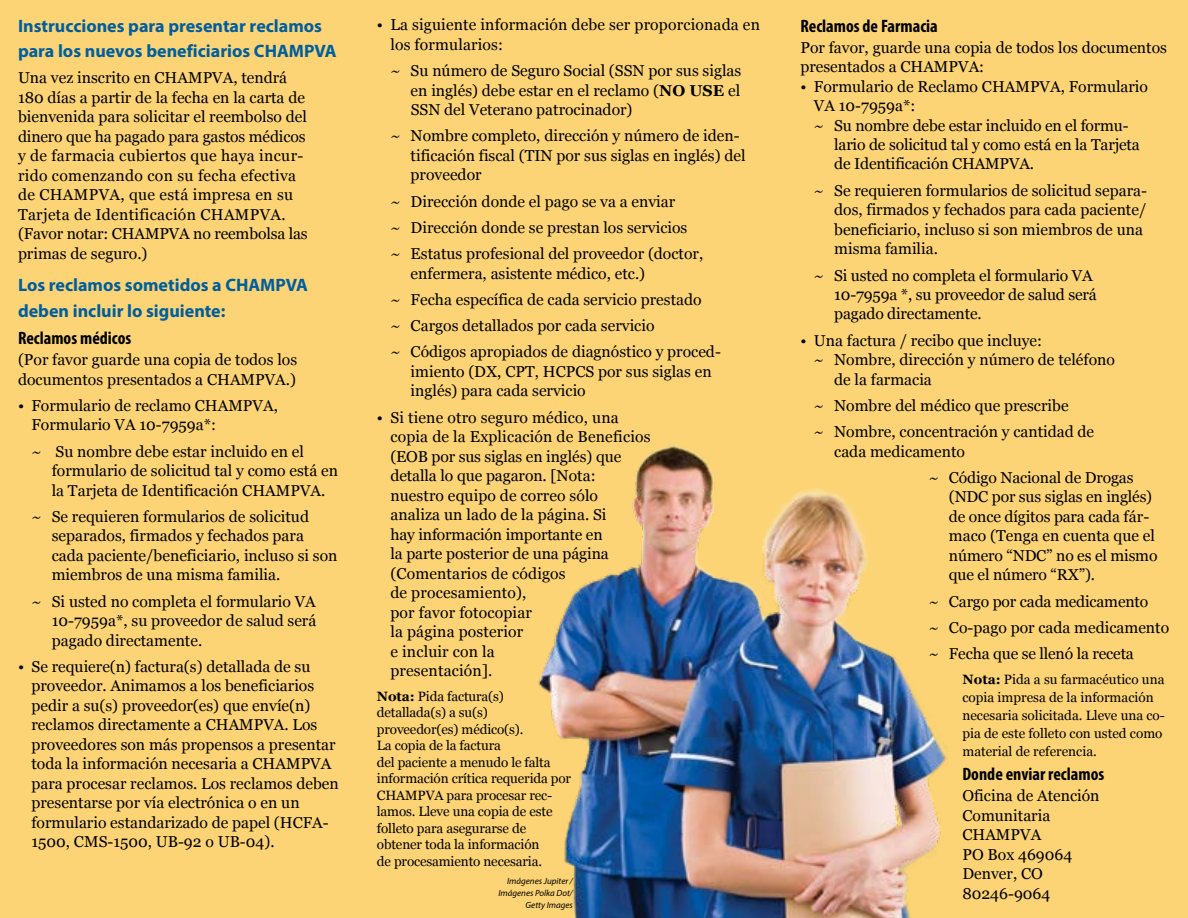
<style>
.page{position:relative;width:1188px;height:918px;background:#fff}
.page>*{position:absolute;margin:0;border:0;box-sizing:border-box;transform-origin:0 0}
.t1{font:700 18px/25.5px "Myriad Pro";color:#005e9e}
.t2{font:700 condensed 18px "Myriad Pro";color:#000}
.t3{font:15.75px/19.5px "Georgia";color:#000}
.t4{font:13.5px/16.5px "Georgia";letter-spacing:-.01em;color:#000}
.t5{font:italic 9px/12px "Myriad Pro";color:#000;text-align:right}
.s1{font-weight:700}
</style>
<div class="page">
<div style="left:755px;top:0;width:433px;height:918px;background:#fcd475"></div>
<div style="left:332px;top:0;width:477px;height:918px;background:#fcd475"></div>
<div style="left:0;top:0;width:386px;height:918px;background:#fcd475"></div>
<img style="left:538px;top:445px;width:409px;height:473px">
<p class="t1" style="left:18px;top:12px;width:320px">Instrucciones para presentar reclamos para los nuevos beneficiarios CHAMPVA</p>
<p class="t3" style="left:18px;top:68px;width:291px">Una vez inscrito en CHAMPVA, tendrá 180 días a partir de la fecha en la carta de bienvenida para solicitar el reembolso del dinero que ha pagado para gastos médicos y de farmacia cubiertos que haya incur&shy;rido comenzando con su fecha efectiva de CHAMPVA, que está impresa en su Tarjeta de Identificación CHAMPVA. (Favor notar: CHAMPVA no reembolsa las primas de seguro.)</p>
<p class="t1" style="left:18px;top:272px;width:292px">Los reclamos sometidos a CHAMPVA deben incluir lo siguiente:</p>
<p class="t2" style="left:18px;top:327px;width:115px">Reclamos médicos</p>
<p class="t3" style="left:18px;top:350px;width:281px">(Por favor guarde una copia de todos los documentos presentados a CHAMPVA.)</p>
<p class="t3" style="left:32px;top:396px;width:248px;text-indent:-14px">• Formulario de reclamo CHAMPVA,<br>Formulario VA 10-7959a*:</p>
<p class="t3" style="left:52px;top:442px;width:288px;text-indent:-20px">~ Su nombre debe estar incluido en el formulario de solicitud tal y como está en la Tarjeta de Identificación CHAMPVA.</p>
<p class="t3" style="left:52px;top:507px;width:287px;text-indent:-20px">~ Se requieren formularios de solicitud separados, firmados y fechados para cada paciente/beneficiario, incluso si son miembros de una misma familia.</p>
<p class="t3" style="left:52px;top:592px;width:266px;text-align:justify;text-indent:-20px">~ Si usted no completa el formulario VA 10-7959a*, su proveedor de salud será pagado directamente.</p>
<p class="t3" style="left:32px;top:657px;width:309px;text-indent:-14px">• Se requiere(n) factura(s) detallada de su proveedor. Animamos a los beneficiarios pedir a su(s) proveedor(es) que envíe(n) reclamos directamente a CHAMPVA. Los proveedores son más propensos a presentar toda la información necesaria a CHAMPVA para procesar reclamos. Los reclamos deben presentarse por vía electrónica o en un formulario estandarizado de papel (HCFA-1500, CMS-1500, UB-92 o UB-04).</p>
<p class="t3" style="left:390px;top:15px;width:371px;text-indent:-14px">• La siguiente información debe ser proporcionada en los formularios:</p>
<p class="t3" style="left:411px;top:61px;width:332px;text-align:justify;text-indent:-20px">~ Su número de Seguro Social (SSN por sus siglas en inglés) debe estar en el reclamo (<span class="s1">NO USE</span> el SSN del Veterano patrocinador)</p>
<p class="t3" style="left:411px;top:126px;width:336px;text-indent:-20px">~ Nombre completo, dirección y número de iden&shy;tificación fiscal (TIN por sus siglas en inglés) del proveedor</p>
<p class="t3" style="left:390px;top:188px;width:314px;line-height:26.2px">~ Dirección donde el pago se va a enviar<br>~ Dirección donde se prestan los servicios<br>~ Estatus profesional del proveedor (doctor,</p>
<p class="t3" style="left:390px;top:260px;width:332px;line-height:26.2px;text-indent:20px">enfermera, asistente médico, etc.)<br>~ Fecha específica de cada servicio prestado<br>~ Cargos detallados por cada servicio<br>~ Códigos apropiados de diagnóstico y proced-</p>
<p class="t3" style="left:411px;top:362px;width:303px">imiento (DX, CPT, HCPCS por sus siglas en inglés) para cada servicio</p>
<p class="t3" style="left:390px;top:408px;width:262px;text-indent:-14px">• Si tiene otro seguro médico, una copia de la Explicación de Beneficios (EOB por sus siglas en inglés) que detalla lo que pagaron. [Nota: nuestro equipo de correo sólo analiza un lado de la página. Si<br>hay información importante en<br>la parte posterior de una página (Comentarios de códigos<br>de procesamiento),<br>por favor fotocopiar<br>la página posterior<br>e incluir con la<br>presentación].</p>
<p class="t4" style="left:377px;top:688px;width:196px"><span class="s1">Nota:</span> Pida factura(s) detallada(s) a su(s) proveedor(es) médico(s).<br>La copia de la factura<br>del paciente a menudo le falta información crítica requerida por<br>CHAMPVA para procesar rec&shy;lamos. Lleve una copia de este folleto para asegurarse de obtener toda la información<br>de procesamiento necesaria.</p>
<p class="t5" style="left:498px;top:874px;width:76px">Imágenes Jupiter /<br>Imágenes Polka Dot/<br>Getty Images</p>
<p class="t2" style="left:800px;top:14px;width:139px">Reclamos de Farmacia</p>
<p class="t3" style="left:800px;top:38px;width:368px">Por favor, guarde una copia de todos los documentos presentados a CHAMPVA:</p>
<p class="t3" style="left:814px;top:77px;width:336px;text-indent:-14px">• Formulario de Reclamo CHAMPVA, Formulario<br>VA 10-7959a*:<br>~ Su nombre debe estar incluido en el formu-</p>
<p class="t3" style="left:834px;top:135px;width:307px">lario de solicitud tal y como está en la Tarjeta de Identificación CHAMPVA.</p>
<p class="t3" style="left:834px;top:181px;width:314px;text-indent:-20px">~ Se requieren formularios de solicitud separa&shy;dos, firmados y fechados para cada paciente/ beneficiario, incluso si son miembros de una misma familia.</p>
<p class="t3" style="left:834px;top:266px;width:264px;text-indent:-20px">~ Si usted no completa el formulario VA<br>10-7959a *, su proveedor de salud será pagado directamente.</p>
<p class="t3" style="left:800px;top:331px;width:243px">• Una factura / recibo que incluye:</p>
<p class="t3" style="left:814px;top:350px;width:302px">~ Nombre, dirección y número de teléfono</p>
<p class="t3" style="left:834px;top:370px;width:99px">de la farmacia</p>
<p class="t3" style="left:814px;top:393px;width:282px;line-height:26.2px">~ Nombre del médico que prescribe<br>~ Nombre, concentración y cantidad de</p>
<p class="t3" style="left:929px;top:439px;width:206px;line-height:26.2px;text-indent:-94px">cada medicamento<br>~ Código Nacional de Drogas</p>
<p class="t3" style="left:949px;top:488px;width:210px">(NDC por sus siglas en inglés) de once dígitos para cada fár&shy;maco (Tenga en cuenta que el número “NDC” no es el mismo que el número “RX”).</p>
<p class="t3" style="left:929px;top:589px;width:242px;line-height:26.2px">~ Cargo por cada medicamento<br>~ Co-pago por cada medicamento ~ Fecha que se llenó la receta</p>
<p class="t4" style="left:962px;top:671px;width:204px;line-height:18px"><span class="s1">Nota:</span> Pida a su farmacéutico una copia impresa de la información necesaria solicitada. Lleve una co&shy;pia de este folleto con usted como material de referencia.</p>
<p class="t2" style="left:962px;top:763px;width:143px">Donde enviar reclamos</p>
<p class="t3" style="left:962px;top:786px;width:139px">Oficina de Atención<br>Comunitaria<br>CHAMPVA<br>PO Box 469064<br>Denver, CO<br>80246-9064</p>
</div>
